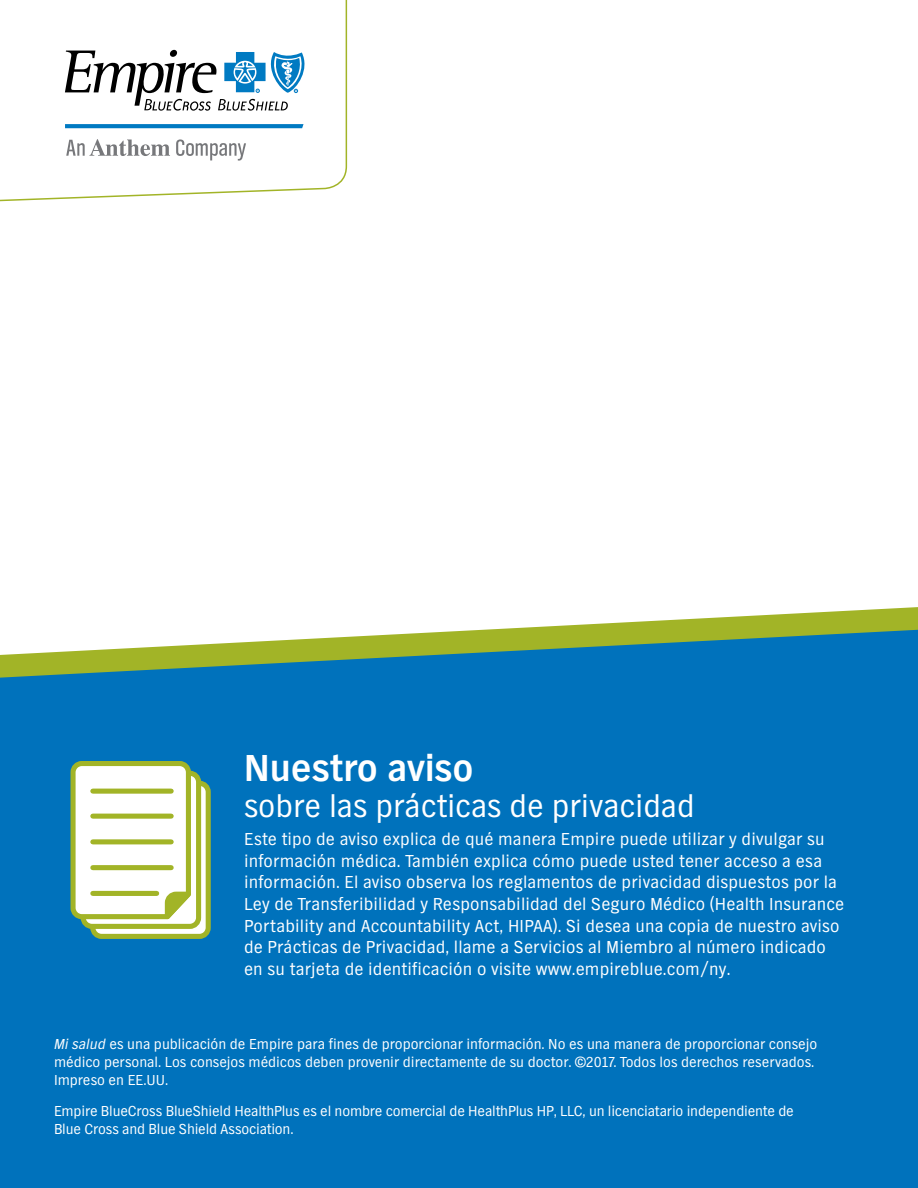
<style>
.page{position:relative;width:918px;height:1188px;background:#fff}
.page>*{position:absolute;margin:0;border:0;box-sizing:border-box;transform-origin:0 0}
.t1{font:700 39px "TV Nord EF";color:#fff}
.t2{font:33px "TV Nord EF";color:#fff}
.t3{font:18px/21.6px "TV Nord EF";letter-spacing:.01em;color:#fff}
.t4{font:15px/18px "TV Nord EF";letter-spacing:-.005em;color:#fff}
.s1{font-style:italic}
</style>
<div class="page">
<svg style="left:0;top:0;width:348px;height:202px"></svg>
<svg style="left:66px;top:139px;width:104px;height:17px"></svg>
<svg style="left:176px;top:139px;width:70px;height:22px"></svg>
<svg style="left:65px;top:124px;width:239px;height:4px"></svg>
<svg style="left:65px;top:51px;width:239px;height:60px"></svg>
<svg style="left:480px;top:607px;width:438px;height:23px"></svg>
<div style="left:0;top:630px;width:918px;height:558px;background:#0072bc"></div>
<div style="left:93px;top:783px;width:115px;height:153px;background:#fff;border-radius:9px"></div>
<div style="left:90px;top:781px;width:121px;height:158px;border:5px solid #a2b427;border-radius:9px"></div>
<div style="left:81px;top:771px;width:120px;height:158px;border:5px solid #a2b427;border-radius:9px"></div>
<svg style="left:68px;top:758px;width:132px;height:166px"></svg>
<div style="left:93px;top:814px;width:78px;height:5px;background:#a2b427"></div>
<div style="left:93px;top:839px;width:78px;height:5px;background:#a2b427"></div>
<div style="left:93px;top:865px;width:78px;height:5px;background:#a2b427"></div>
<div style="left:93px;top:891px;width:64px;height:5px;background:#a2b427"></div>
<div style="left:93px;top:789px;width:78px;height:5px;background:#a2b427"></div>
<h2 class="t1" style="left:244px;top:746px;width:231px">Nuestro aviso</h2>
<h2 class="t2" style="left:244px;top:788px;width:452px">sobre las prácticas de privacidad</h2>
<p class="t3" style="left:244px;top:828px;width:602px">Este tipo de aviso explica de qué manera Empire puede utilizar y divulgar su información médica. También explica cómo puede usted tener acceso a esa información. El aviso observa los reglamentos de privacidad dispuestos por la Ley de Transferibilidad y Responsabilidad del Seguro Médico (Health Insurance Portability and Accountability Act, HIPAA). Si desea una copia de nuestro aviso de Prácticas de Privacidad, llame a Servicios al Miembro al número indicado en su tarjeta de identificación o visite www.empireblue.com/ny.</p>
<p class="t4" style="left:54px;top:1034px;width:765px"><span class="s1">Mi salud</span> es una publicación de Empire para fines de proporcionar información. No es una manera de proporcionar consejo médico personal. Los consejos médicos deben provenir directamente de su doctor. ©2017. Todos los derechos reservados.<br>Impreso en EE.UU.</p>
<p class="t4" style="left:54px;top:1102px;width:741px">Empire BlueCross BlueShield HealthPlus es el nombre comercial de HealthPlus HP, LLC, un licenciatario independiente de<br>Blue Cross and Blue Shield Association.</p>
</div>
